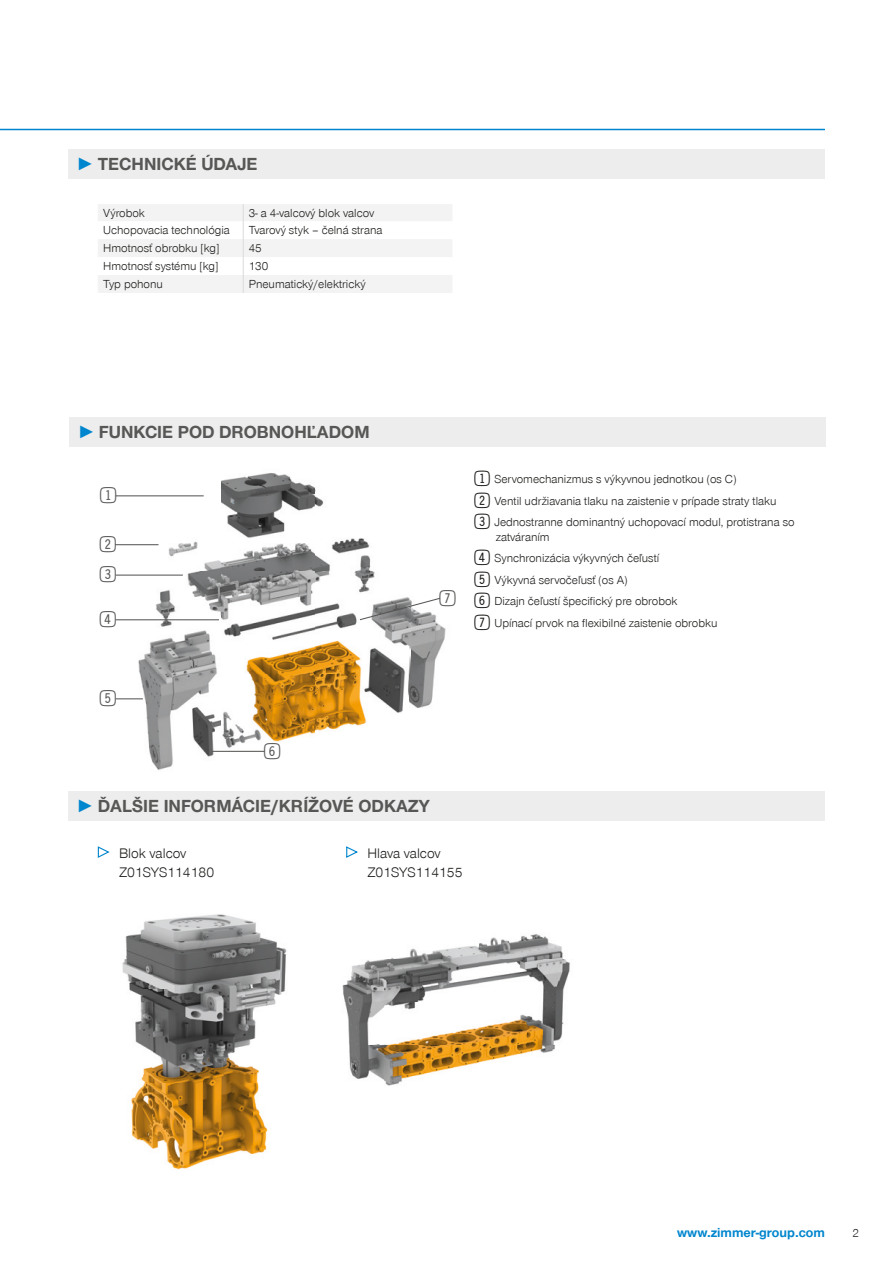
<style>
.page{position:relative;width:893px;height:1263px;background:#fff}
.page>*{position:absolute;margin:0;border:0;box-sizing:border-box;transform-origin:0 0}
.t1{font:26.7px/48.4px "Double Digits Super Square";color:#575756}
.t2{font:700 18px "Zimmer Group Sans Global";color:#575756}
.t3{font:300 14.25px/19.2px "Zimmer Group Sans Global";color:#1d1d1b}
.t4{font:700 13.5px "Zimmer Group Sans Global";color:#0086ce}
.t5{font:300 12px/21.5px "Zimmer Group Sans Global";color:#1d1d1b}
.s1{font-family:"Zimmer Group Sans";color:#0086ce}
.s2{font-family:"Double Digits Super Square";font-weight:400;font-size:25.5px}
</style>
<div class="page">
<img style="left:128px;top:473px;width:318px;height:297px">
<hr style="left:116px;top:495px;width:88px;height:1px;background:#575756">
<hr style="left:115px;top:544px;width:44px;height:1px;background:#575756">
<hr style="left:116px;top:575px;width:67px;height:1px;background:#575756">
<svg style="left:116px;top:698px;width:27px;height:1px"></svg>
<hr style="left:116px;top:619px;width:103px;height:1px;background:#575756">
<svg style="left:359px;top:597px;width:82px;height:24px"></svg>
<hr style="left:212px;top:751px;width:52px;height:1px;background:#575756">
<hr style="left:0;top:129px;width:825px;height:1px;background:#0086ce">
<img style="left:122px;top:914px;width:165px;height:256px">
<img style="left:342px;top:934px;width:228px;height:152px">
<div style="left:68px;top:791px;width:757px;height:30px;background:#ededed"></div>
<div style="left:69px;top:417px;width:757px;height:29px;background:#ededed"></div>
<svg style="left:97px;top:846px;width:13px;height:12px"></svg>
<svg style="left:346px;top:846px;width:12px;height:12px"></svg>
<svg style="left:98px;top:204px;width:354px;height:89px"></svg>
<div style="left:68px;top:149px;width:757px;height:30px;background:#ededed"></div>
<h2 class="t2" style="left:77px;top:153px;width:182px"><span class="s1">►</span> TECHNICKÉ ÚDAJE</h2>
<p class="t5" style="left:103px;top:202px;width:43px">Výrobok</p>
<p class="t5" style="left:249px;top:202px;width:127px">3- a 4-valcový blok valcov</p>
<p class="t5" style="left:103px;top:219px;width:128px">Uchopovacia technológia</p>
<p class="t5" style="left:249px;top:219px;width:135px">Tvarový styk – čelná strana</p>
<p class="t5" style="left:103px;top:237px;width:118px">Hmotnosť obrobku [kg]</p>
<p class="t5" style="left:249px;top:237px;width:15px">45</p>
<p class="t5" style="left:103px;top:255px;width:117px">Hmotnosť systému [kg]</p>
<p class="t5" style="left:249px;top:255px;width:21px">130</p>
<p class="t5" style="left:103px;top:273px;width:61px">Typ pohonu</p>
<p class="t5" style="left:249px;top:273px;width:118px">Pneumatický/elektrický</p>
<h2 class="t2" style="left:78px;top:421px;width:293px"><span class="s1">►</span> FUNKCIE POD DROBNOHĽADOM</h2>
<h1 class="t1" style="left:100px;top:469px;width:23px">1<br>2</h1>
<h1 class="t1" style="left:100px;top:549px;width:22px">3</h1>
<h1 class="t1" style="left:100px;top:593px;width:22px">4</h1>
<h1 class="t1" style="left:439px;top:572px;width:22px">7</h1>
<p class="t5" style="left:475px;top:468px;width:321px"><span class="s2">1</span>Servomechanizmus s výkyvnou jednotkou (os C)<br><span class="s2">2</span>Ventil udržiavania tlaku na zaistenie v prípade straty tlaku<br><span class="s2">3</span>Jednostranne dominantný uchopovací modul, protistrana so</p>
<p class="t5" style="left:475px;top:526px;width:244px;text-indent:21px">zatváraním<br><span class="s2">4</span>Synchronizácia výkyvných čeľustí <span class="s2">5</span>Výkyvná servočeľusť (os A)<br><span class="s2">6</span>Dizajn čeľustí špecifický pre obrobok <span class="s2">7</span>Upínací prvok na flexibilné zaistenie obrobku</p>
<h1 class="t1" style="left:100px;top:672px;width:22px">5</h1>
<h1 class="t1" style="left:264px;top:725px;width:22px">6</h1>
<h2 class="t2" style="left:77px;top:795px;width:355px"><span class="s1">►</span> ĎALŠIE INFORMÁCIE/KRÍŽOVÉ ODKAZY</h2>
<p class="t3" style="left:119px;top:843px;width:97px">Blok valcov<br>Z01SYS114180</p>
<p class="t3" style="left:367px;top:843px;width:97px">Hlava valcov<br>Z01SYS114155</p>
<p class="t4" style="left:677px;top:1224px;width:149px">www.zimmer-group.com</p>
<p class="t5" style="left:852px;top:1222px;width:8px">2</p>
</div>
